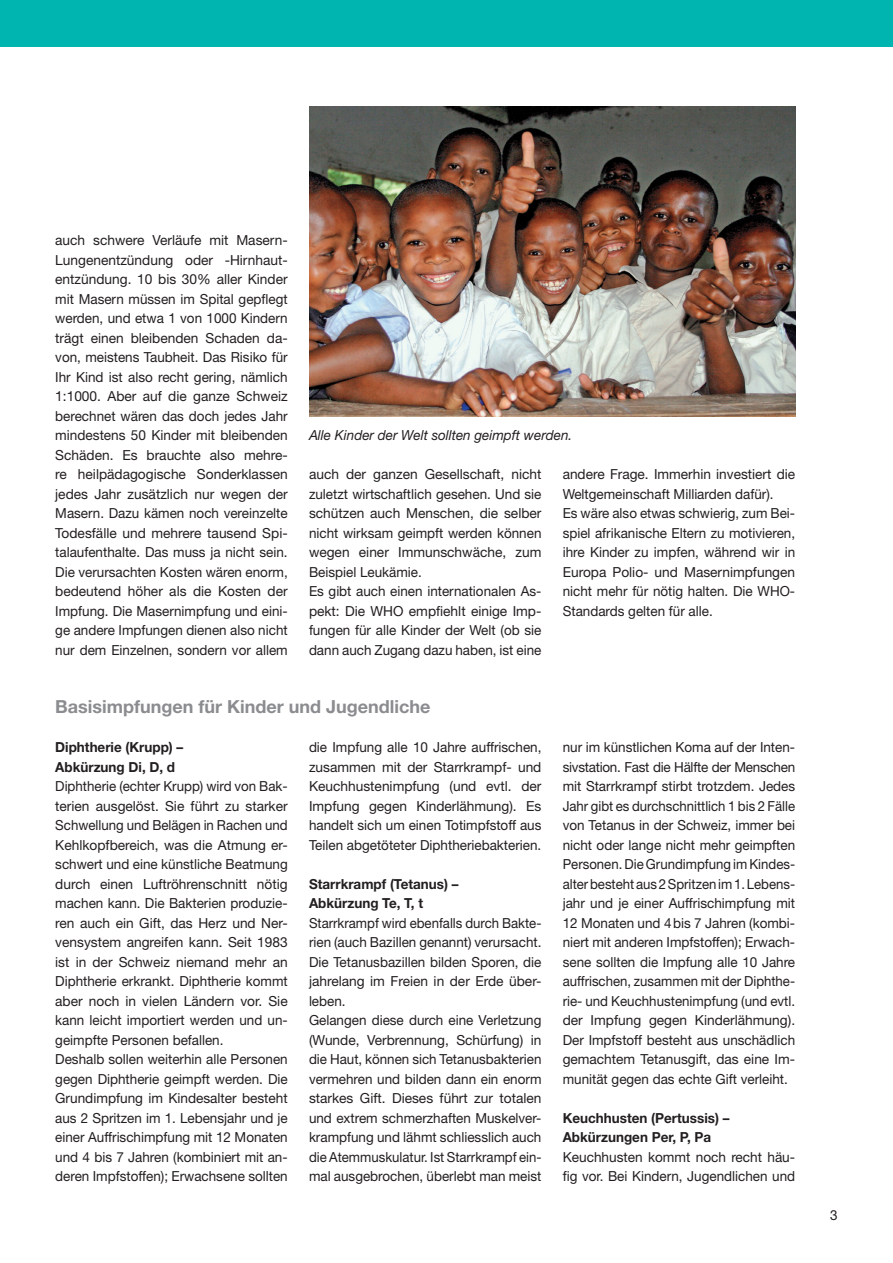
<style>
.page{position:relative;width:893px;height:1263px;background:#fff}
.page>*{position:absolute;margin:0;border:0;box-sizing:border-box;transform-origin:0 0}
.t1{font:700 18px "Helvetica Neue LT Std";color:#8a8c8f}
.t2{font:13.8px/19.5px "Helvetica Neue LT Std";color:#231f20;text-align:justify}
.t3{font:13.8px/19.5px "Helvetica Neue LT Std";color:#231f20;scale:.96 1}
.t4{font:13.8px/19.5px "Helvetica Neue LT Std";color:#231f20;scale:.95 1}
.t5{font:700 13.8px/19.5px "Helvetica Neue LT Std";color:#231f20}
.t6{font:italic 13.8px "Helvetica Neue LT Std";color:#231f20}
</style>
<div class="page">
<img style="left:309px;top:107px;width:486px;height:310px">
<div style="left:0;top:0;width:893px;height:47px;background:#00b5af"></div>
<p class="t2" style="left:55px;top:230px;width:234px">auch schwere Verläufe mit Masern-Lungenentzündung oder -Hirnhaut&shy;entzündung. 10 bis 30% aller Kinder mit Masern müssen im Spital gepflegt werden, und etwa 1 von 1000 Kindern trägt einen bleibenden Schaden da&shy;von, meistens Taubheit. Das Risiko für Ihr Kind ist also recht gering, nämlich 1:1000. Aber auf die ganze Schweiz berechnet wären das doch jedes Jahr mindestens 50 Kinder mit bleibenden Schäden. Es brauchte also mehre&shy;re heilpädagogische Sonderklassen jedes Jahr zusätzlich nur wegen der Masern. Dazu kämen noch vereinzelte Todesfälle und mehrere tausend Spi&shy;talaufenthalte. Das muss ja nicht sein.<br>Die verursachten Kosten wären enorm, bedeutend höher als die Kosten der Impfung. Die Masernimpfung und eini&shy;ge andere Impfungen dienen also nicht nur dem Einzelnen, sondern vor allem</p>
<p class="t6" style="left:309px;top:427px;width:265px">Alle Kinder der Welt sollten geimpft werden.</p>
<p class="t2" style="left:309px;top:464px;width:234px;text-align:left">auch der ganzen Gesellschaft, nicht zuletzt wirtschaftlich gesehen. Und sie schützen auch Menschen, die selber nicht wirksam geimpft werden können wegen einer Immunschwäche, zum Beispiel Leukämie.<br>Es gibt auch einen internationalen As&shy;pekt: Die WHO empfiehlt einige Imp&shy;fungen für alle Kinder der Welt (ob sie dann auch Zugang dazu haben, ist eine</p>
<p class="t2" style="left:563px;top:464px;width:234px;text-align:left">andere Frage. Immerhin investiert die Weltgemeinschaft Milliarden dafür).<br>Es wäre also etwas schwierig, zum Bei&shy;spiel afrikanische Eltern zu motivieren, ihre Kinder zu impfen, während wir in Europa Polio- und Masernimpfungen nicht mehr für nötig halten. Die WHO-Standards gelten für alle.</p>
<h1 class="t1" style="left:55px;top:696px;width:377px">Basisimpfungen für Kinder und Jugendliche</h1>
<p class="t5" style="left:55px;top:737px;width:130px">Diphtherie (Krupp) –<br>Abkürzung Di, D, d</p>
<p class="t3" style="left:55px;top:776px;width:244px">Diphtherie (echter Krupp) wird von Bak&shy;terien ausgelöst. Sie führt zu starker Schwellung und Belägen in Rachen und Kehlkopfbereich, was die Atmung er&shy;schwert und eine künstliche Beatmung durch einen Luftröhrenschnitt nötig machen kann. Die Bakterien produzie&shy;ren auch ein Gift, das Herz und Ner&shy;vensystem angreifen kann. Seit 1983 ist in der Schweiz niemand mehr an Diphtherie erkrankt. Diphtherie kommt aber noch in vielen Ländern vor. Sie kann leicht importiert werden und un&shy;geimpfte Personen befallen.<br>Deshalb sollen weiterhin alle Personen gegen Diphtherie geimpft werden. Die Grundimpfung im Kindesalter besteht aus 2 Spritzen im 1. Lebensjahr und je einer Auffrischimpfung mit 12 Monaten und 4 bis 7 Jahren (kombiniert mit an&shy;deren Impfstoffen); Erwachsene sollten</p>
<p class="t2" style="left:309px;top:737px;width:234px">die Impfung alle 10 Jahre auffrischen, zusammen mit der Starrkrampf- und Keuchhustenimpfung (und evtl. der Impfung gegen Kinderlähmung). Es handelt sich um einen Totimpfstoff aus Teilen abgetöteter Diphtheriebakterien.</p>
<p class="t5" style="left:309px;top:874px;width:151px">Starrkrampf (Tetanus) –<br>Abkürzung Te, T, t</p>
<p class="t4" style="left:309px;top:913px;width:246px">Starrkrampf wird ebenfalls durch Bakte&shy;rien (auch Bazillen genannt) verursacht.<br>Die Tetanusbazillen bilden Sporen, die jahrelang im Freien in der Erde über&shy;leben.<br>Gelangen diese durch eine Verletzung (Wunde, Verbrennung, Schürfung) in die Haut, können sich Tetanusbakterien vermehren und bilden dann ein enorm starkes Gift. Dieses führt zur totalen und extrem schmerzhaften Muskelver&shy;krampfung und lähmt schliesslich auch die Atemmuskulatur. Ist Starrkrampf ein&shy;mal ausgebrochen, überlebt man meist</p>
<p class="t2" style="left:563px;top:737px;width:234px">nur im künstlichen Koma auf der Inten&shy;sivstation. Fast die Hälfte der Menschen mit Starrkrampf stirbt trotzdem. Jedes Jahr gibt es durchschnittlich 1 bis 2 Fälle von Tetanus in der Schweiz, immer bei nicht oder lange nicht mehr geimpften Personen. Die Grundimpfung im Kindes&shy;alter besteht aus 2 Spritzen im 1. Lebens&shy;jahr und je einer Auffrischimpfung mit 12 Monaten und 4bis 7 Jahren (kombi&shy;niert mit anderen Impfstoffen); Erwach&shy;sene sollten die Impfung alle 10 Jahre auffrischen, zusammen mit der Diphthe&shy;rie- und Keuchhustenimpfung (und evtl. der Impfung gegen Kinderlähmung).<br>Der Impfstoff besteht aus unschädlich gemachtem Tetanusgift, das eine Im&shy;munität gegen das echte Gift verleiht.</p>
<p class="t5" style="left:563px;top:1108px;width:168px">Keuchhusten (Pertussis) –<br>Abkürzungen Per, P, Pa</p>
<p class="t2" style="left:563px;top:1147px;width:234px">Keuchhusten kommt noch recht häu&shy;fig vor. Bei Kindern, Jugendlichen und</p>
<p class="t2" style="left:830px;top:1205px;width:9px">3</p>
</div>
